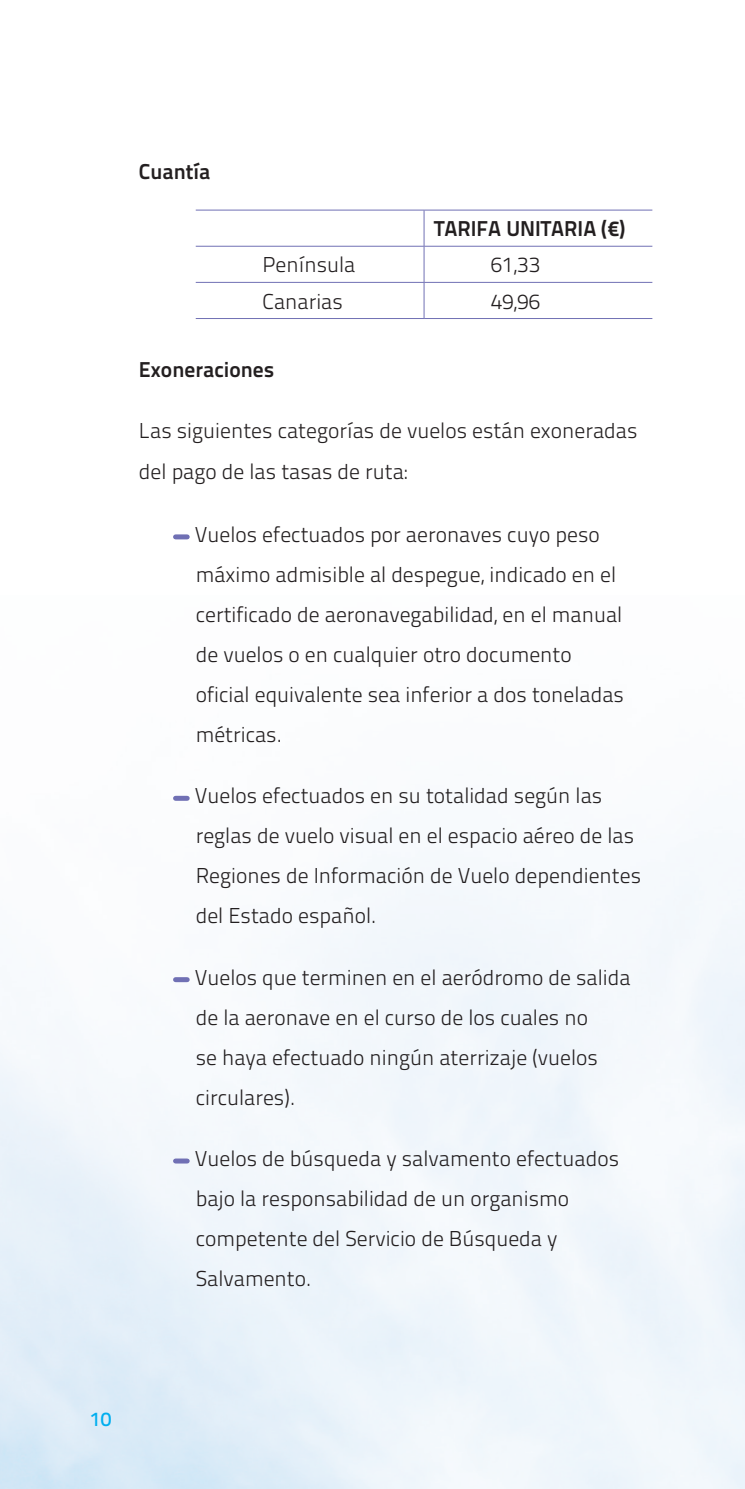
<style>
.page{position:relative;width:745px;height:1489px;background:#fff}
.page>*{position:absolute;margin:0;border:0;box-sizing:border-box;transform-origin:0 0}
.t1{font:300 21.5px/40px "ENAIRE Titillium";color:#231f20}
.t2{font:700 21.5px "ENAIRE Titillium";color:#231f20}
.t3{font:600 20px "ENAIRE Titillium";color:#00aeef}
</style>
<div class="page">
<hr style="left:196px;top:210px;width:228px;height:1px;background:#7070b4">
<hr style="left:424px;top:210px;width:228px;height:1px;background:#7070b4">
<hr style="left:423px;top:210px;width:1px;height:36px;background:#7070b4">
<hr style="left:196px;top:246px;width:228px;height:1px;background:#7070b4">
<hr style="left:424px;top:246px;width:228px;height:1px;background:#7070b4">
<hr style="left:423px;top:246px;width:1px;height:36px;background:#7070b4">
<hr style="left:196px;top:282px;width:228px;height:1px;background:#7070b4">
<hr style="left:424px;top:282px;width:228px;height:1px;background:#7070b4">
<hr style="left:423px;top:283px;width:1px;height:35px;background:#7070b4">
<hr style="left:196px;top:318px;width:228px;height:1px;background:#7070b4">
<hr style="left:424px;top:318px;width:228px;height:1px;background:#7070b4">
<div style="left:175px;top:534px;width:12px;height:5px;background:#7070b4"></div>
<div style="left:175px;top:795px;width:12px;height:5px;background:#7070b4"></div>
<div style="left:175px;top:977px;width:12px;height:5px;background:#7070b4"></div>
<div style="left:175px;top:1158px;width:12px;height:5px;background:#7070b4"></div>
<p class="t2" style="left:139px;top:154px;width:73px">Cuantía</p>
<p class="t2" style="left:434px;top:212px;width:192px">TARIFA UNITARIA (€)</p>
<p class="t1" style="left:262px;top:244px;width:94px">Península</p>
<p class="t1" style="left:490px;top:244px;width:51px">61,33</p>
<p class="t1" style="left:262px;top:280px;width:82px">Canarias</p>
<p class="t1" style="left:490px;top:280px;width:51px">49,96</p>
<p class="t2" style="left:139px;top:353px;width:137px">Exoneraciones</p>
<p class="t1" style="left:139px;top:410px;width:499px">Las siguientes categorías de vuelos están exoneradas del pago de las tasas de ruta:</p>
<p class="t1" style="left:195px;top:513px;width:430px">Vuelos efectuados por aeronaves cuyo peso máximo admisible al despegue, indicado en el certificado de aeronavegabilidad, en el manual de vuelos o en cualquier otro documento oficial equivalente sea inferior a dos toneladas métricas.</p>
<p class="t1" style="left:195px;top:774px;width:447px">Vuelos efectuados en su totalidad según las reglas de vuelo visual en el espacio aéreo de las Regiones de Información de Vuelo dependientes del Estado español.</p>
<p class="t1" style="left:195px;top:956px;width:437px">Vuelos que terminen en el aeródromo de salida de la aeronave en el curso de los cuales no<br>se haya efectuado ningún aterrizaje (vuelos circulares).</p>
<p class="t1" style="left:195px;top:1137px;width:425px">Vuelos de búsqueda y salvamento efectuados bajo la responsabilidad de un organismo competente del Servicio de Búsqueda y Salvamento.</p>
<p class="t3" style="left:90px;top:1403px;width:23px">10</p>
</div>
